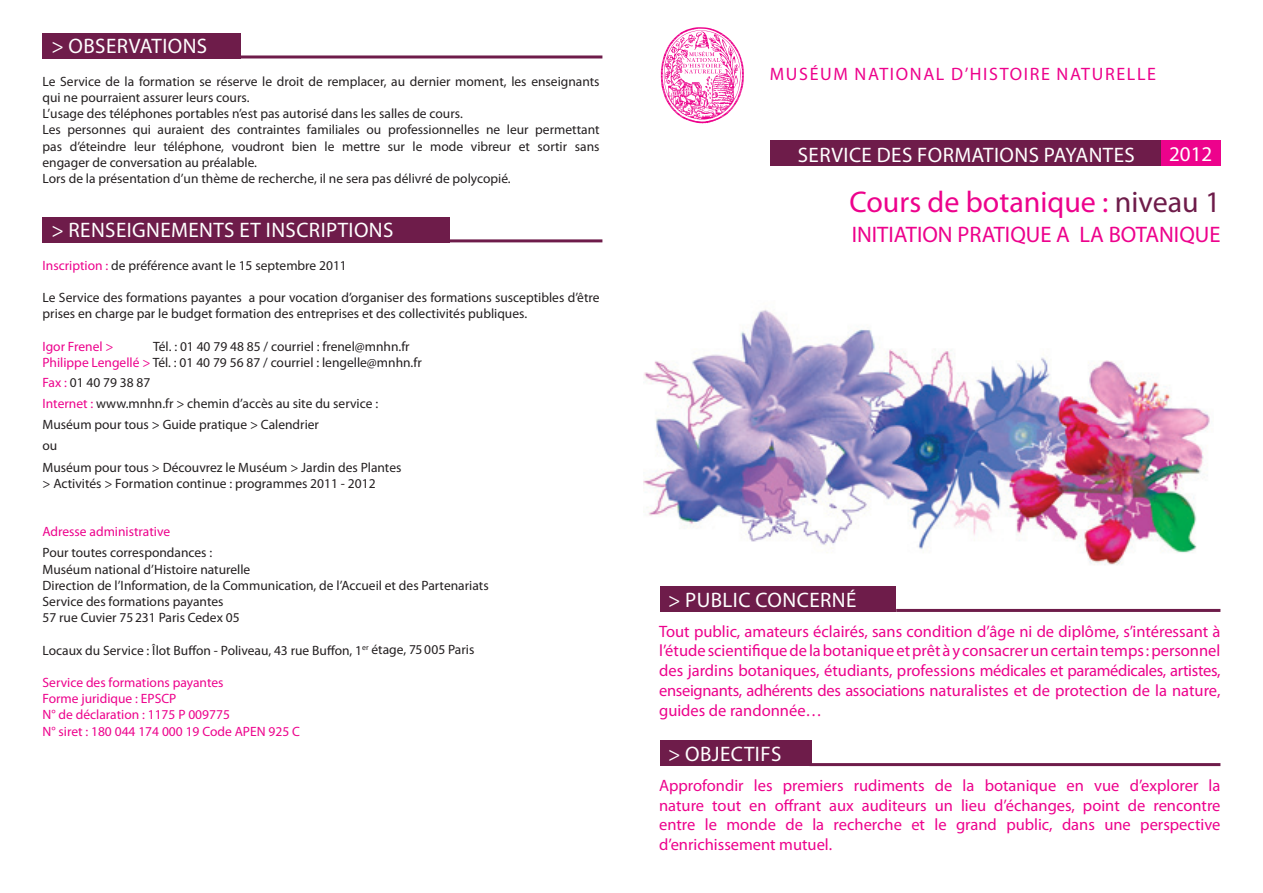
<style>
.page{position:relative;width:1263px;height:893px;background:#fff}
.page>*{position:absolute;margin:0;border:0;box-sizing:border-box;transform-origin:0 0}
.t1{font:30px "Myriad Pro";color:#ed028c}
.t2{font:22.5px "Myriad Pro";color:#ed028c}
.t3{font:21px "Myriad Pro";letter-spacing:.02em;color:#fff}
.t4{font:18px "Myriad Pro";letter-spacing:.09em;color:#ed028c}
.t5{font:16.5px/19.8px "Myriad Pro";color:#ed028c;text-align:justify}
.t6{font:13.5px/16.2px "Myriad Pro";color:#231f20}
.t7{font:13.5px/16.2px "Myriad Pro";color:#ed028c}
.s1{color:#ed028c}
.s2{color:#6e1c4a}
</style>
<div class="page">
<div style="left:43px;top:217px;width:407px;height:25px;background:#6e1c4a"></div>
<hr style="left:278px;top:239px;width:324px;height:3px;background:#6e1c4a">
<div style="left:43px;top:33px;width:198px;height:25px;background:#6e1c4a"></div>
<hr style="left:238px;top:55px;width:364px;height:3px;background:#6e1c4a">
<div style="left:660px;top:740px;width:152px;height:26px;background:#6e1c4a"></div>
<hr style="left:809px;top:763px;width:411px;height:3px;background:#6e1c4a">
<div style="left:771px;top:140px;width:391px;height:26px;background:#6e1c4a"></div>
<div style="left:1161px;top:140px;width:59px;height:26px;background:#ed028c"></div>
<div style="left:660px;top:586px;width:236px;height:26px;background:#6e1c4a"></div>
<hr style="left:896px;top:609px;width:324px;height:3px;background:#6e1c4a">
<svg style="left:661px;top:27px;width:83px;height:96px"></svg>
<img style="left:643px;top:309px;width:567px;height:256px">
<h3 class="t3" style="left:51px;top:33px;width:157px">&gt; Observations</h3>
<p class="t6" style="left:43px;top:73px;width:559px">Le Service de la formation se réserve le droit de remplacer, au dernier moment, les enseignants qui ne pourraient assurer leurs cours.<br>L’usage des téléphones portables n’est pas autorisé dans les salles de cours.<br>Les personnes qui auraient des contraintes familiales ou professionnelles ne leur permettant pas d’éteindre leur téléphone, voudront bien le mettre sur le mode vibreur et sortir sans engager de conversation au préalable.<br>Lors de la présentation d’un thème de recherche, il ne sera pas délivré de polycopié.</p>
<h3 class="t3" style="left:51px;top:217px;width:344px">&gt; Renseignements et Inscriptions</h3>
<p class="t6" style="left:43px;top:257px;width:306px"><span class="s1">I nscription :</span> de préférence avant le 15 septembre 2011</p>
<p class="t6" style="left:43px;top:289px;width:558px">Le Service des formations payantes a pour vocation d’organiser des formations susceptibles d’être prises en charge par le budget formation des entreprises et des collectivités publiques.</p>
<p class="t7" style="left:43px;top:338px;width:73px">Igor Frenel &gt;</p>
<p class="t6" style="left:43px;top:338px;width:381px;text-indent:111px">Tél. : 01 40 79 48 85 / courriel : frenel@mnhn.fr<br><span class="s1">Philippe Lengellé &gt;</span> Tél. : 01 40 79 56 87 / courriel : lengelle@mnhn.fr</p>
<p class="t6" style="left:43px;top:372px;width:360px;line-height:21px"><span class="s1">Fax :</span> 01 40 79 38 87<br><span class="s1">I nternet :</span> www.mnhn.fr &gt; chemin d’accès au site du service :<br>Muséum pour tous &gt; Guide pratique &gt; Calendrier<br>ou<br>Muséum pour tous &gt; Découvrez le Muséum &gt; Jardin des Plantes</p>
<p class="t6" style="left:43px;top:475px;width:335px">&gt; Activités &gt; Formation continue : programmes 2011 - 2012</p>
<p class="t7" style="left:43px;top:523px;width:129px">Adresse administrative</p>
<p class="t6" style="left:43px;top:544px;width:448px">Pour toutes correspondances :<br>Muséum national d’Histoire naturelle<br>Direction de l’I nformation, de la Communication, de l’Accueil et des Partenariats Service des formations payantes<br>57 rue Cuvier 75231 Paris Cedex 05</p>
<p class="t6" style="left:43px;top:642px;width:433px">Locaux du Service : Îlot Buffon - Poliveau, 43 rue Buffon, 1<sup>er</sup> étage, 75005 Paris</p>
<p class="t7" style="left:43px;top:674px;width:201px">Service des formations payantes<br>Forme juridique : EPSCP<br>N° de déclaration : 1175 P 009775<br>N° siret : 180 044 174 000 19 Code APEN</p>
<p class="t7" style="left:269px;top:723px;width:32px">925 C</p>
<h3 class="t4" style="left:770px;top:63px;width:388px">Muséum national d’Histoire naturelle</h3>
<h3 class="t3" style="left:798px;top:142px;width:338px">Service des formations payantes</h3>
<h3 class="t3" style="left:1169px;top:141px;width:45px">2012</h3>
<h1 class="t1" style="left:849px;top:184px;width:372px">Cours de botanique : <span class="s2">niveau 1</span></h1>
<h2 class="t2" style="left:852px;top:221px;width:11px">INITIATION</h2>
<h2 class="t2" style="left:957px;top:221px;width:11px">PRATI</h2>
<h2 class="t2" style="left:1010px;top:221px;width:123px">QUE A LA BOTANI</h2>
<h2 class="t2" style="left:1179px;top:221px;width:29px">QUE</h2>
<h3 class="t3" style="left:668px;top:587px;width:190px">&gt; Public concerné</h3>
<p class="t5" style="left:659px;top:621px;width:563px">Tout public, amateurs éclairés, sans condition d’âge ni de diplôme, s’intéressant à l’étude scientifique de la botanique et prêt à y consacrer un certain temps : personnel des jardins botaniques, étudiants, professions médicales et paramédicales, artistes, enseignants, adhérents des associations naturalistes et de protection de la nature, guides de randonnée…</p>
<h3 class="t3" style="left:668px;top:741px;width:115px">&gt; Obj ectifs</h3>
<p class="t5" style="left:659px;top:775px;width:563px">Approfondir les premiers rudiments de la botanique en vue d’explorer la nature tout en offrant aux auditeurs un lieu d’échanges, point de rencontre entre le monde de la recherche et le grand public, dans une perspective d’enrichissement mutuel.</p>
</div>
